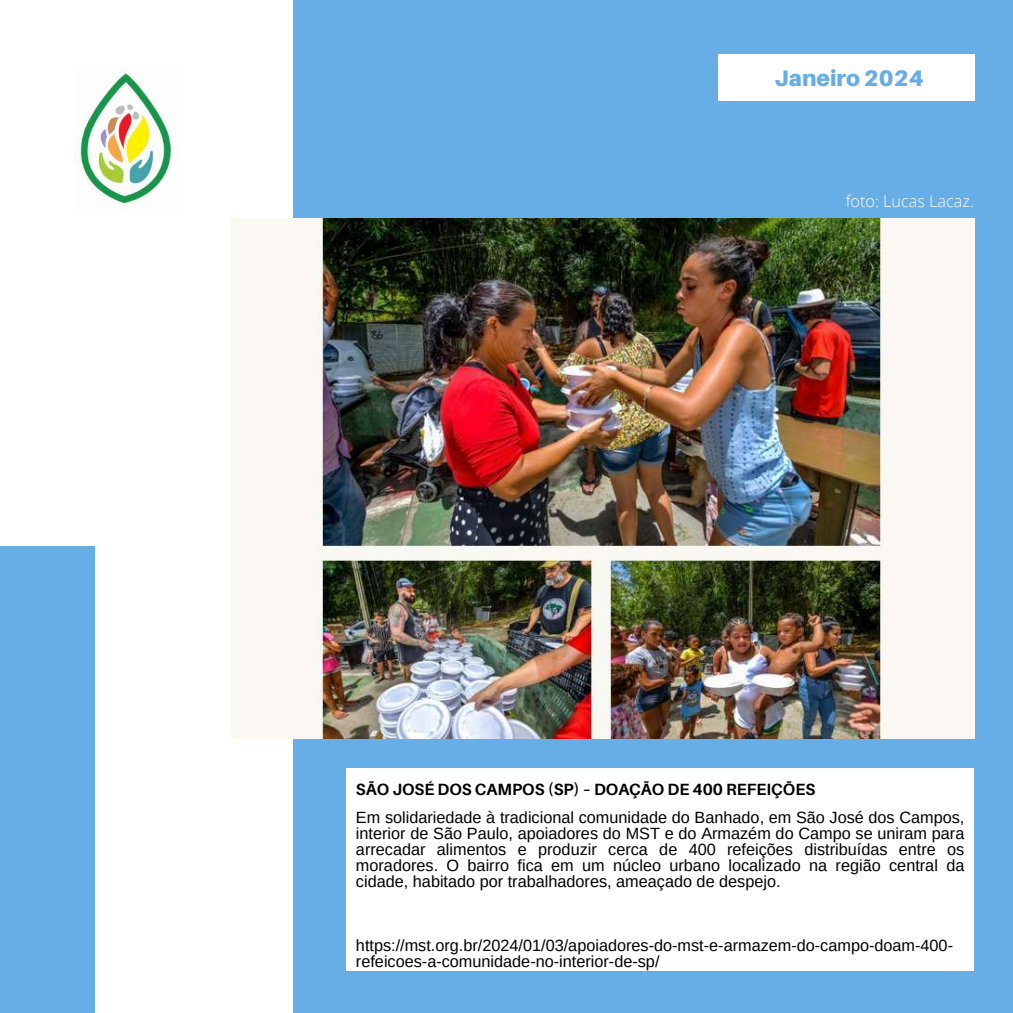
<style>
.page{position:relative;width:1013px;height:1013px;background:#fff}
.page>*{position:absolute;margin:0;border:0;box-sizing:border-box;transform-origin:0 0}
.t1{font:900 22.5px "Aileron";color:#67aee6}
.t2{font:16.25px/16px "Arimo";color:#000;text-align:justify}
.t3{font:700 16.25px "Aileron";color:#000}
.t4{font:300 16.25px "Open Sans";color:#fff}
</style>
<div class="page">
<div style="left:0;top:0;width:1012px;height:1012px;background:#67aee6"></div>
<div style="left:0;top:0;width:292px;height:1012px;background:#fff"></div>
<img style="left:230px;top:218px;width:744px;height:520px">
<div style="left:0;top:546px;width:95px;height:466px;background:#67aee6"></div>
<div style="left:718px;top:54px;width:256px;height:47px;background:#fff"></div>
<img style="left:75px;top:69px;width:100px;height:137px">
<div style="left:346px;top:768px;width:627px;height:202px;background:#fff"></div>
<h1 class="t1" style="left:774px;top:64px;width:151px">Janeiro 2024</h1>
<p class="t4" style="left:845px;top:189px;width:130px">foto: Lucas Lacaz.</p>
<p class="t3" style="left:356px;top:779px;width:461px">SÃO JOSÉ DOS CAMPOS (SP) – DOAÇÃO DE 400 REFEIÇÕES</p>
<p class="t2" style="left:356px;top:809px;width:610px">Em solidariedade à tradicional comunidade do Banhado, em São José dos Campos, interior de São Paulo, apoiadores do MST e do Armazém do Campo se uniram para arrecadar alimentos e produzir cerca de 400 refeições distribuídas entre os moradores. O bairro fica em um núcleo urbano localizado na região central da cidade, habitado por trabalhadores, ameaçado de despejo.</p>
<p class="t2" style="left:356px;top:936px;width:598px">https://mst.org.br/2024/01/03/apoiadores-do-mst-e-armazem-do-campo-doam-400- refeicoes-a-comunidade-no-interior-de-sp/</p>
</div>
